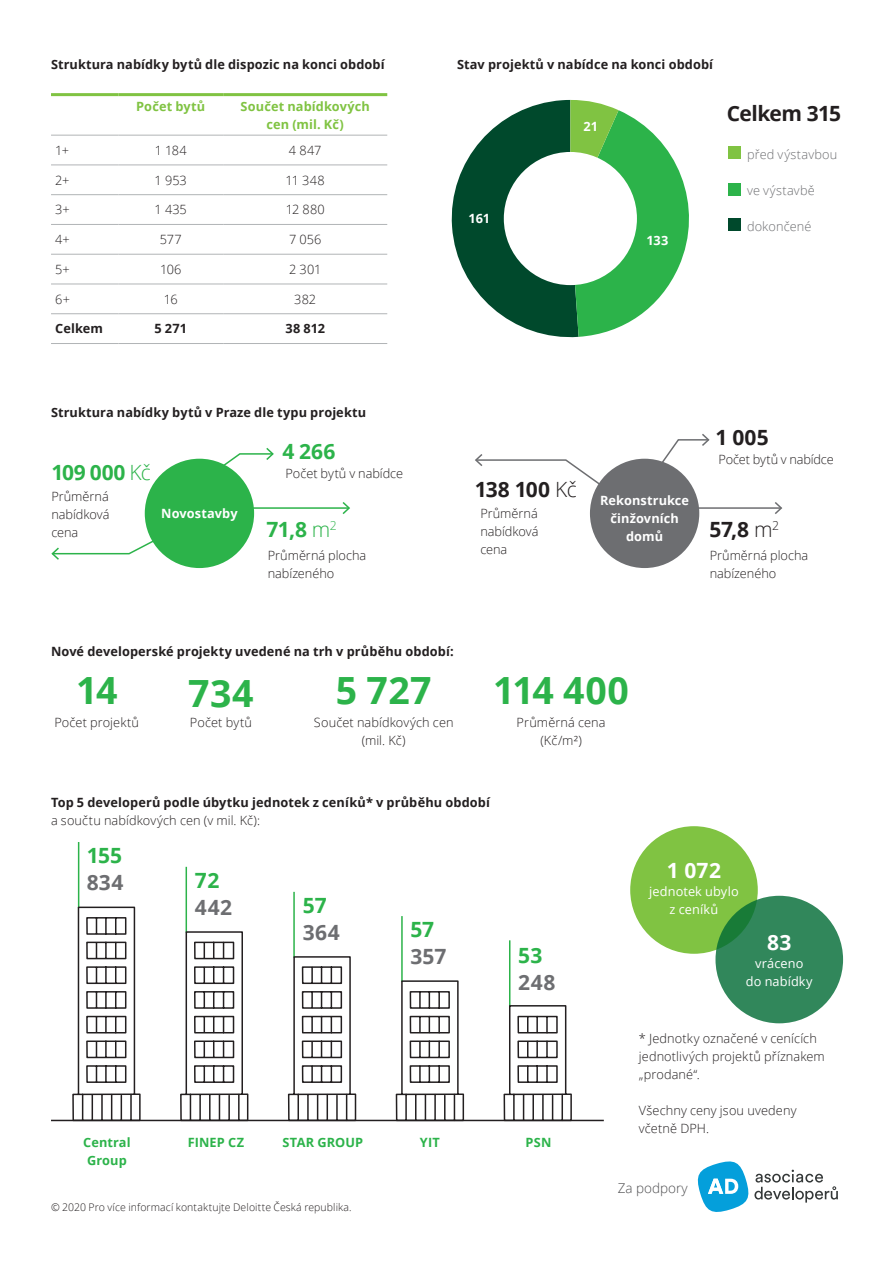
<style>
.page{position:relative;width:893px;height:1263px;background:#fff}
.page>*{position:absolute;margin:0;border:0;box-sizing:border-box;transform-origin:0 0}
.t1{font:700 37.5px "Open Sans";letter-spacing:.015em;color:#2cb34a}
.t2{font:700 21px "Open Sans";letter-spacing:-.005em;color:#2cb34a}
.t3{font:700 21px "Open Sans";letter-spacing:-.02em;color:#231f20}
.t4{font:700 21px "Open Sans";letter-spacing:.02em;color:#6d6e71}
.t5{font:700 21px "Open Sans";color:#fff}
.t6{font:300 13.5px "Open Sans";color:#4d4d4f}
.t7{font:300 12.75px/18px "Open Sans";letter-spacing:.005em;color:#231f20}
.t8{font:700 12.75px "Open Sans";letter-spacing:.01em;color:#231f20}
.t9{font:700 12.75px/18px "Open Sans";letter-spacing:.005em;color:#fff;text-align:center}
.t10{font:700 12.75px/18px "Open Sans";letter-spacing:.005em;color:#80c342;text-align:center}
.t11{font:12.75px/18px "Open Sans";letter-spacing:.01em;color:#fff;text-align:center}
.t12{font:700 12.75px/18px "Open Sans";letter-spacing:.01em;color:#2cb34a}
.t13{font:300 12.75px "Open Sans";letter-spacing:.01em;color:#6d6e71}
.t14{font:300 12.75px "Open Sans";letter-spacing:-.015em;color:#231f20}
.t15{font:300 12.3px "Open Sans";color:#2cb34a}
.t16{font:300 10.5px "Open Sans";letter-spacing:.01em;color:#231f20}
.s1{font-weight:300}
</style>
<div class="page">
<hr style="left:51px;top:165px;width:67px;height:1px;background:#b1b4b6">
<hr style="left:118px;top:165px;width:105px;height:1px;background:#b1b4b6">
<hr style="left:223px;top:165px;width:164px;height:1px;background:#b1b4b6">
<hr style="left:51px;top:194px;width:67px;height:1px;background:#b1b4b6">
<hr style="left:118px;top:194px;width:105px;height:1px;background:#b1b4b6">
<hr style="left:223px;top:194px;width:164px;height:1px;background:#b1b4b6">
<hr style="left:51px;top:224px;width:67px;height:1px;background:#b1b4b6">
<hr style="left:118px;top:224px;width:105px;height:1px;background:#b1b4b6">
<hr style="left:223px;top:224px;width:164px;height:1px;background:#b1b4b6">
<hr style="left:51px;top:254px;width:67px;height:1px;background:#b1b4b6">
<hr style="left:118px;top:254px;width:105px;height:1px;background:#b1b4b6">
<hr style="left:223px;top:254px;width:164px;height:1px;background:#b1b4b6">
<hr style="left:51px;top:284px;width:67px;height:1px;background:#b1b4b6">
<hr style="left:118px;top:284px;width:105px;height:1px;background:#b1b4b6">
<hr style="left:223px;top:284px;width:164px;height:1px;background:#b1b4b6">
<hr style="left:51px;top:313px;width:67px;height:1px;background:#b1b4b6">
<hr style="left:118px;top:313px;width:105px;height:1px;background:#b1b4b6">
<hr style="left:223px;top:313px;width:164px;height:1px;background:#b1b4b6">
<hr style="left:51px;top:343px;width:67px;height:1px;background:#b1b4b6">
<hr style="left:118px;top:343px;width:105px;height:1px;background:#b1b4b6">
<hr style="left:223px;top:343px;width:164px;height:1px;background:#b1b4b6">
<hr style="left:51px;top:93px;width:67px;height:3px;background:#80c342">
<hr style="left:118px;top:93px;width:105px;height:3px;background:#80c342">
<hr style="left:223px;top:93px;width:164px;height:3px;background:#80c342">
<hr style="left:51px;top:135px;width:67px;height:1px;background:#b1b4b6">
<hr style="left:118px;top:135px;width:105px;height:1px;background:#b1b4b6">
<hr style="left:223px;top:135px;width:164px;height:1px;background:#b1b4b6">
<div style="left:728px;top:146px;width:13px;height:13px;background:#80c342"></div>
<div style="left:728px;top:183px;width:13px;height:13px;background:#2cb34a"></div>
<div style="left:728px;top:218px;width:13px;height:13px;background:#00492c"></div>
<svg style="left:698px;top:1161px;width:140px;height:51px"></svg>
<hr style="left:509px;top:940px;width:1px;height:66px;background:#2cb34a">
<hr style="left:401px;top:916px;width:2px;height:66px;background:#2cb34a">
<hr style="left:293px;top:892px;width:2px;height:66px;background:#2cb34a">
<hr style="left:186px;top:867px;width:1px;height:66px;background:#2cb34a">
<hr style="left:78px;top:842px;width:1px;height:66px;background:#2cb34a">
<hr style="left:51px;top:1120px;width:553px;height:1px;background:#231f20">
<svg style="left:72px;top:906px;width:69px;height:216px"></svg>
<svg style="left:179px;top:930px;width:70px;height:192px"></svg>
<svg style="left:287px;top:955px;width:70px;height:167px"></svg>
<svg style="left:395px;top:980px;width:70px;height:142px"></svg>
<svg style="left:503px;top:1004px;width:70px;height:118px"></svg>
<svg style="left:645px;top:434px;width:65px;height:51px"></svg>
<svg style="left:475px;top:454px;width:139px;height:40px"></svg>
<hr style="left:690px;top:507px;width:91px;height:2px;background:#6d6e71">
<svg style="left:773px;top:502px;width:10px;height:12px"></svg>
<div style="left:145px;top:459px;width:109px;height:109px;background:#2cb34a;border-radius:50%"></div>
<div style="left:590px;top:459px;width:109px;height:109px;background:#6d6e71;border-radius:50%"></div>
<svg style="left:205px;top:448px;width:69px;height:32px"></svg>
<svg style="left:51px;top:528px;width:122px;height:33px"></svg>
<hr style="left:245px;top:507px;width:104px;height:2px;background:#2cb34a">
<svg style="left:341px;top:502px;width:9px;height:12px"></svg>
<div style="left:630px;top:826px;width:128px;height:128px;background:#80c342;border-radius:50%"></div>
<svg style="left:715px;top:896px;width:128px;height:127px;background:#308659"></svg>
<svg style="left:451px;top:100px;width:238px;height:238px"></svg>
<div style="left:504px;top:152px;width:133px;height:133px;background:#fff;border-radius:50%"></div>
<p class="t8" style="left:51px;top:55px;width:335px">Struktura nabídky bytů dle dispozic na konci období</p>
<p class="t8" style="left:457px;top:55px;width:258px">Stav projektů v nabídce na konci období</p>
<p class="t10" style="left:136px;top:97px;width:71px">Počet bytů</p>
<p class="t10" style="left:241px;top:97px;width:131px">Součet nabídkových cen (mil. Kč)</p>
<p class="t7" style="left:55px;top:141px;width:15px">1+</p>
<p class="t7" style="left:155px;top:141px;width:34px">1 184</p>
<p class="t7" style="left:289px;top:141px;width:34px">4 847</p>
<p class="t7" style="left:55px;top:171px;width:16px">2+</p>
<p class="t7" style="left:155px;top:171px;width:34px">1 953</p>
<p class="t7" style="left:286px;top:171px;width:41px">11 348</p>
<p class="t7" style="left:55px;top:200px;width:16px">3+</p>
<p class="t7" style="left:155px;top:200px;width:34px">1 435</p>
<p class="t7" style="left:286px;top:200px;width:41px">12 880</p>
<p class="t7" style="left:55px;top:230px;width:16px">4+</p>
<p class="t7" style="left:160px;top:230px;width:24px">577</p>
<p class="t7" style="left:289px;top:230px;width:34px">7 056</p>
<p class="t7" style="left:55px;top:260px;width:16px">5+</p>
<p class="t7" style="left:160px;top:260px;width:23px">106</p>
<p class="t7" style="left:289px;top:260px;width:34px">2 301</p>
<p class="t7" style="left:55px;top:290px;width:16px">6+</p>
<p class="t7" style="left:164px;top:290px;width:15px">16</p>
<p class="t7" style="left:294px;top:290px;width:23px">382</p>
<p class="t8" style="left:55px;top:320px;width:49px">Celkem</p>
<p class="t8" style="left:154px;top:320px;width:34px">5 271</p>
<p class="t8" style="left:285px;top:320px;width:41px">38 812</p>
<p class="t9" style="left:468px;top:209px;width:23px">161</p>
<p class="t9" style="left:583px;top:117px;width:16px">21</p>
<p class="t9" style="left:646px;top:231px;width:23px">133</p>
<h2 class="t3" style="left:727px;top:99px;width:116px">Celkem 315</h2>
<p class="t13" style="left:747px;top:146px;width:92px">před výstavbou</p>
<p class="t13" style="left:747px;top:182px;width:69px">ve výstavbě</p>
<p class="t13" style="left:747px;top:218px;width:66px">dokončené</p>
<p class="t8" style="left:51px;top:403px;width:316px">Struktura nabídky bytů v Praze dle typu projektu</p>
<h2 class="t2" style="left:51px;top:458px;width:101px">109 000 <span class="s1">Kč</span></h2>
<p class="t7" style="left:51px;top:487px;width:60px;text-align:justify">Průměrná nabídková cena</p>
<p class="t9" style="left:161px;top:504px;width:78px">Novostavby</p>
<h2 class="t3" style="left:715px;top:422px;width:55px">1 005</h2>
<h2 class="t2" style="left:282px;top:436px;width:54px">4 266</h2>
<p class="t14" style="left:718px;top:450px;width:117px">Počet bytů v nabídce</p>
<p class="t7" style="left:286px;top:464px;width:119px">Počet bytů v nabídce</p>
<h2 class="t3" style="left:475px;top:475px;width:103px">138 100 <span class="s1">Kč</span></h2>
<p class="t9" style="left:600px;top:491px;width:90px">Rekonstrukce činžovních</p>
<p class="t7" style="left:480px;top:504px;width:60px;text-align:justify">Průměrná nabídková cena</p>
<p class="t15" style="left:330px;top:517px;width:8px">2</p>
<h2 class="t3" style="left:710px;top:515px;width:71px">57,8 <span class="s1">m</span><sup>2</sup></h2>
<h2 class="t2" style="left:266px;top:515px;width:66px">71,8 <span class="s1">m</span></h2>
<p class="t9" style="left:626px;top:527px;width:39px">domů</p>
<p class="t7" style="left:268px;top:546px;width:100px">Průměrná plocha nabízeného</p>
<p class="t7" style="left:710px;top:546px;width:100px">Průměrná plocha nabízeného</p>
<p class="t8" style="left:51px;top:642px;width:404px">Nové developerské projekty uvedené na trh v průběhu období:</p>
<h1 class="t1" style="left:76px;top:664px;width:43px">14</h1>
<p class="t7" style="left:54px;top:713px;width:86px">Počet projektů</p>
<h1 class="t1" style="left:188px;top:667px;width:67px">734</h1>
<h1 class="t1" style="left:336px;top:664px;width:97px">5 727</h1>
<p class="t7" style="left:314px;top:713px;width:141px;text-align:center">Součet nabídkových cen (mil. Kč)</p>
<p class="t7" style="left:190px;top:713px;width:64px">Počet bytů</p>
<h1 class="t1" style="left:493px;top:664px;width:137px">114 400</h1>
<p class="t7" style="left:517px;top:713px;width:90px;text-align:center">Průměrná cena (Kč/m²)</p>
<p class="t8" style="left:51px;top:793px;width:440px">Top 5 developerů podle úbytku jednotek z ceníků* v průběhu období</p>
<p class="t7" style="left:51px;top:811px;width:211px">a součtu nabídkových cen (v mil. Kč):</p>
<h2 class="t2" style="left:87px;top:841px;width:37px">155</h2>
<h2 class="t4" style="left:87px;top:868px;width:38px">834</h2>
<h2 class="t2" style="left:195px;top:866px;width:26px">72</h2>
<h2 class="t4" style="left:195px;top:893px;width:39px">442</h2>
<h2 class="t2" style="left:303px;top:891px;width:25px">57</h2>
<h2 class="t4" style="left:303px;top:918px;width:39px">364</h2>
<h2 class="t2" style="left:410px;top:915px;width:25px">57</h2>
<h2 class="t4" style="left:410px;top:942px;width:38px">357</h2>
<h2 class="t2" style="left:518px;top:941px;width:26px">53</h2>
<h2 class="t4" style="left:518px;top:968px;width:39px">248</h2>
<p class="t12" style="left:83px;top:1133px;width:49px">Central<br>Group</p>
<p class="t12" style="left:188px;top:1133px;width:58px">FINEP CZ</p>
<p class="t12" style="left:282px;top:1133px;width:82px">STAR GROUP</p>
<p class="t12" style="left:420px;top:1133px;width:22px">YIT</p>
<p class="t12" style="left:526px;top:1133px;width:27px">PSN</p>
<p class="t16" style="left:51px;top:1200px;width:302px">© 2020 Pro více informací kontaktujte Deloitte Česká republika.</p>
<h2 class="t5" style="left:667px;top:856px;width:56px">1 072</h2>
<p class="t11" style="left:649px;top:882px;width:91px">jednotek ubylo z ceníků</p>
<h2 class="t5" style="left:767px;top:927px;width:26px">83</h2>
<p class="t11" style="left:746px;top:954px;width:68px">vráceno do nabídky</p>
<p class="t7" style="left:639px;top:1029px;width:187px">* Jednotky označené v cenících jednotlivých projektů příznakem „prodané“.</p>
<p class="t7" style="left:639px;top:1101px;width:159px">Všechny ceny jsou uvedeny včetně DPH.</p>
<p class="t6" style="left:618px;top:1179px;width:71px">Za podpory</p>
</div>
